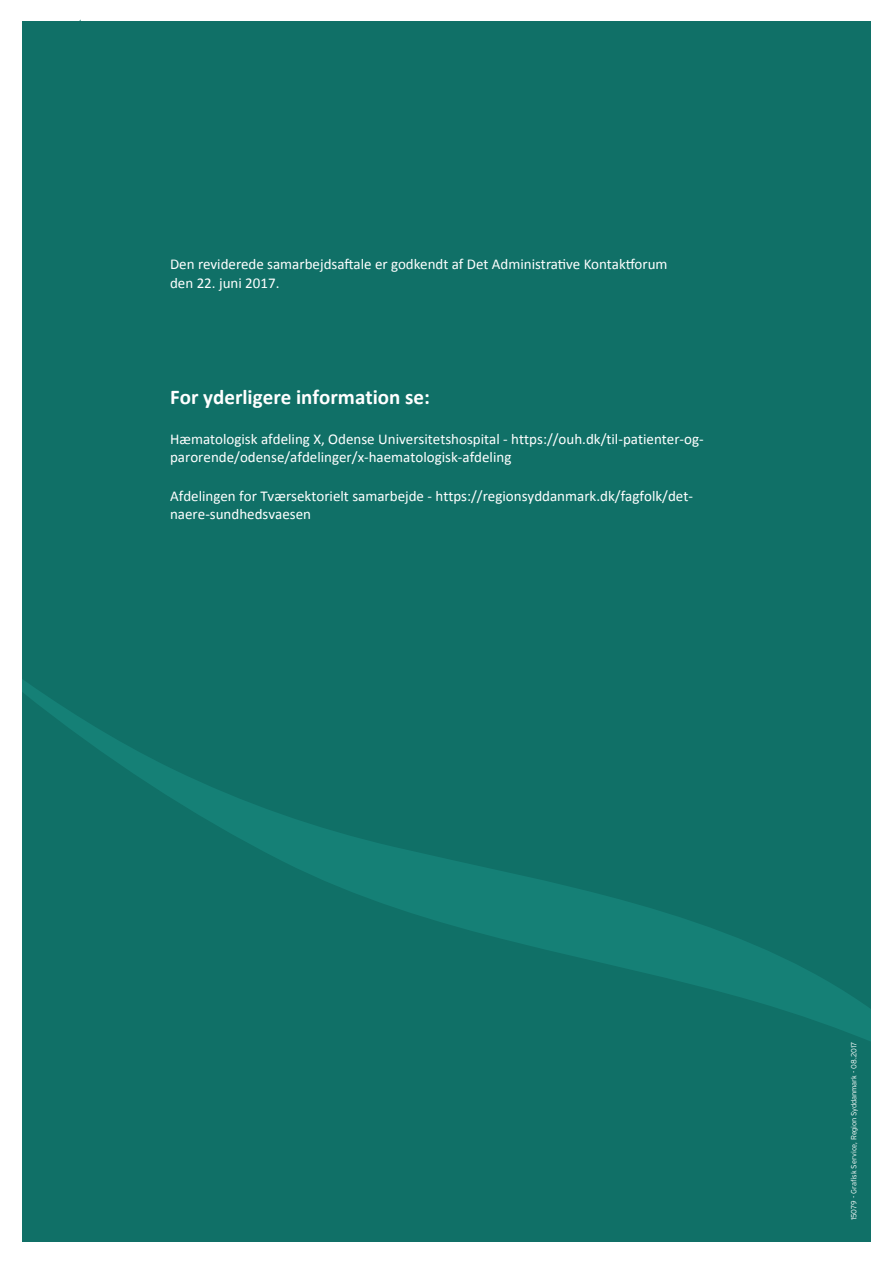
<style>
.page{position:relative;width:893px;height:1263px;background:#fff}
.page>*{position:absolute;margin:0;border:0;box-sizing:border-box;transform-origin:0 0}
.t1{font:700 21px "Calibri";color:#fff}
.t2{font:15px/18px "Calibri";color:#fff}
.t3{font:300 7.5px "Interstate";letter-spacing:-.02em;color:#fff}
</style>
<div class="page">
<div style="left:22px;top:19px;width:849px;height:1223px;background:#107067"></div>
<p class="t2" style="left:170px;top:255px;width:499px">Den reviderede samarbejdsaftale er godkendt af Det Administrative Kontaktforum</p>
<p class="t2" style="left:170px;top:274px;width:111px">den 22. juni 2017.</p>
<h3 class="t1" style="left:170px;top:384px;width:261px">For yderligere information se:</h3>
<p class="t2" style="left:170px;top:430px;width:535px">Hæmatologisk afdeling X, Odense Universitetshospital - https://ouh.dk/til-patienter-og&shy;parorende/odense/afdelinger/x-haematologisk-afdeling</p>
<p class="t2" style="left:170px;top:487px;width:524px">Afdelingen for Tværsektorielt samarbejde - https://regionsyddanmark.dk/fagfolk/det&shy;naere-sundhedsvaesen</p>
<p class="t3" style="left:850px;top:1220px;width:180px;rotate:-90deg">15079 - Grafsk Service, Region Syddanmark - 08.2017</p>
</div>
